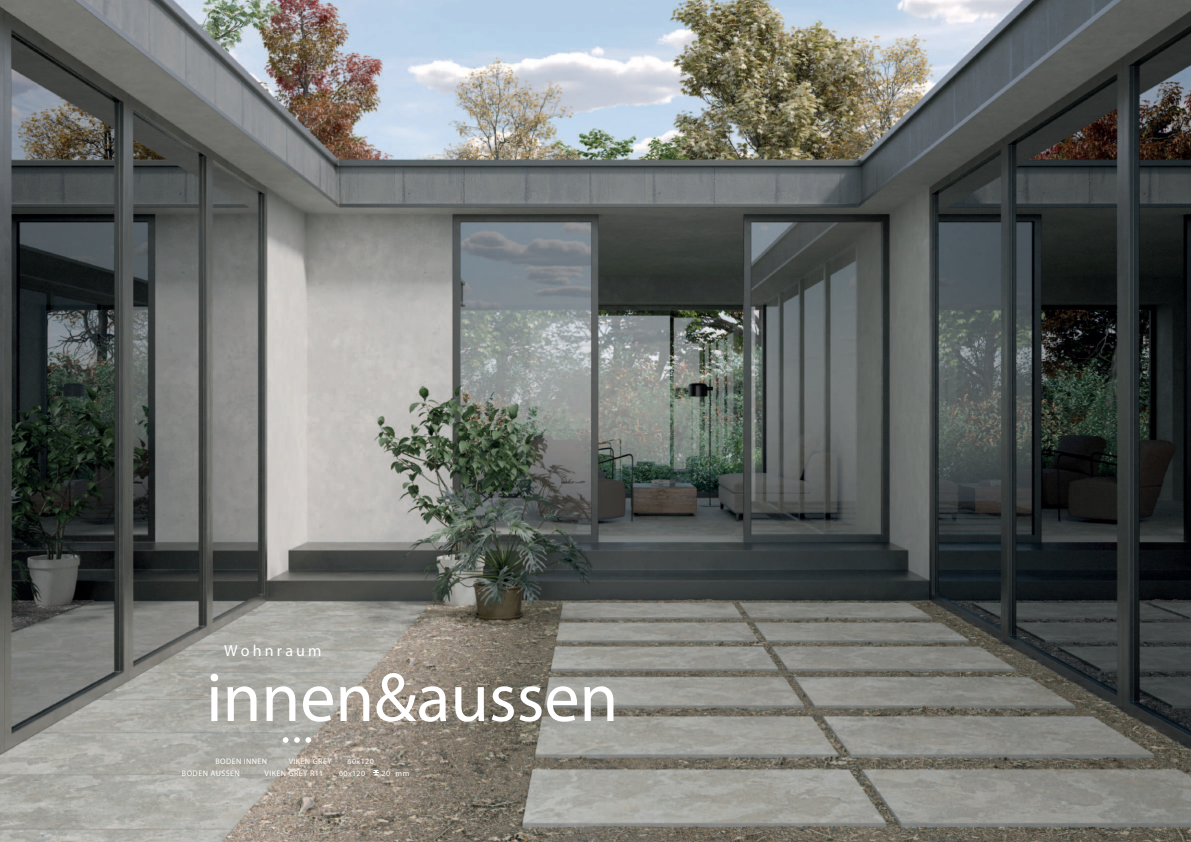
<style>
.page{position:relative;width:1191px;height:842px;background:#fff}
.page>*{position:absolute;margin:0;border:0;box-sizing:border-box;transform-origin:0 0}
.t1{font:70px "Fraternite";color:#fff}
.t2{font:16px "Gotham";letter-spacing:.2em;color:#fff}
.t3{font:8px "Gotham";letter-spacing:.05em;color:#fff}
.t4{font:700 8px "Gotham";letter-spacing:.05em;color:#fff}
</style>
<div class="page">
<img style="left:0;top:0;width:1191px;height:842px">
<svg style="left:283px;top:737px;width:5px;height:6px"></svg>
<svg style="left:294px;top:737px;width:17px;height:6px"></svg>
<svg style="left:373px;top:770px;width:6px;height:5px"></svg>
<h2 class="t2" style="left:224px;top:643px;width:99px">Wohnraum</h2>
<h1 class="t1" style="left:206px;top:670px;width:414px">innen&amp;aussen</h1>
<p class="t4" style="left:215px;top:756px;width:53px">BODEN INNEN</p>
<p class="t3" style="left:289px;top:757px;width:44px">VIKEN GREY</p>
<p class="t3" style="left:347px;top:757px;width:28px">60x120</p>
<p class="t4" style="left:182px;top:768px;width:59px">BODEN AUSSEN</p>
<p class="t3" style="left:265px;top:769px;width:60px">VIKEN GREY R11</p>
<p class="t3" style="left:339px;top:769px;width:28px">60x120</p>
<p class="t3" style="left:381px;top:769px;width:29px">20 mm</p>
</div>
